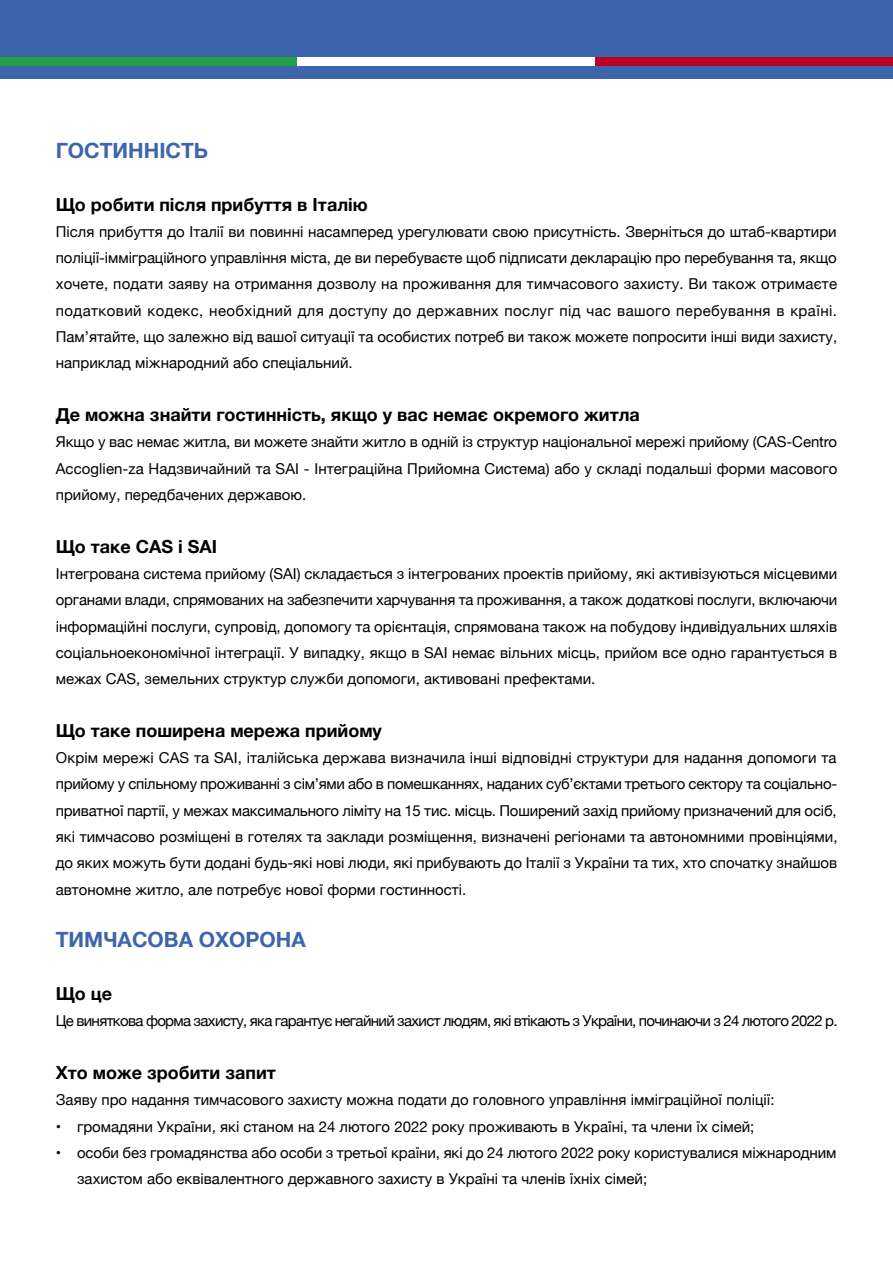
<style>
.page{position:relative;width:893px;height:1263px;background:#fff}
.page>*{position:absolute;margin:0;border:0;box-sizing:border-box;transform-origin:0 0}
.t1{font:700 21px "Helvetica Neue";color:#3c65ac}
.t2{font:700 18px "Helvetica Neue";color:#000}
.t3{font:15px/26.2px "Helvetica Neue";color:#000;text-align:justify}
.t4{font:15px "Helvetica Neue";letter-spacing:-.045em;color:#000}
</style>
<div class="page">
<div style="left:0;top:0;width:893px;height:78px;background:#3c65ac"></div>
<div style="left:0;top:57px;width:298px;height:9px;background:#239e46"></div>
<div style="left:298px;top:57px;width:297px;height:9px;background:#fff"></div>
<div style="left:595px;top:57px;width:298px;height:9px;background:#be0027"></div>
<h1 class="t1" style="left:56px;top:134px;width:154px">ГОСТИННІСТЬ</h1>
<p class="t2" style="left:56px;top:190px;width:313px">Що робити після прибуття в Італію</p>
<p class="t3" style="left:56px;top:219px;width:783px">Після прибуття до Італії ви повинні насамперед урегулювати свою присутність. Зверніться до штаб-квартири поліції-імміграційного управління міста, де ви перебуваєте щоб підписати декларацію про перебування та, якщо хочете, подати заяву на отримання дозволу на проживання для тимчасового захисту. Ви також отримаєте податковий кодекс, необхідний для доступу до державних послуг під час вашого перебування в країні.<br>Пам’ятайте, що залежно від вашої ситуації та особистих потреб ви також можете попросити інші види захисту, наприклад міжнародний або спеціальний.</p>
<p class="t2" style="left:56px;top:400px;width:585px">Де можна знайти гостинність, якщо у вас немає окремого житла</p>
<p class="t3" style="left:56px;top:430px;width:783px">Якщо у вас немає житла, ви можете знайти житло в одній із структур національної мережі прийому (CAS-Centro Accoglien-za Надзвичайний та SAI - Інтеграційна Прийомна Система) або у складі подальші форми масового прийому, передбачених державою.</p>
<p class="t2" style="left:56px;top:532px;width:163px">Що таке CAS і SAI</p>
<p class="t3" style="left:56px;top:561px;width:783px">Iнтегрована система прийому (SAI) складається з інтегрованих проектів прийому, які активізуються місцевими органами влади, спрямованих на забезпечити харчування та проживання, а також додаткові послуги, включаючи інформаційні послуги, супровід, допомогу та орієнтація, спрямована також на побудову індивідуальних шляхів соціальноекономічної інтеграції. У випадку, якщо в SAI немає вільних місць, прийом все одно гарантується в межах CAS, земельних структур служби допомоги, активовані префектами.</p>
<p class="t2" style="left:56px;top:716px;width:328px">Що таке поширена мережа прийому</p>
<p class="t3" style="left:56px;top:745px;width:783px">Окрім мережі CAS та SAI, італійська держава визначила інші відповідні структури для надання допомоги та прийому у спільному проживанні з сім’ями або в помешканнях, наданих суб’єктами третього сектору та соціально&shy;приватної партії, у межах максимального ліміту на 15 тис. місць. Поширений захід прийому призначений для осіб, які тимчасово розміщені в готелях та заклади розміщення, визначені регіонами та автономними провінціями, до яких можуть бути додані будь-які нові люди, які прибувають до Італії з України та тих, хто спочатку знайшов автономне житло, але потребує нової форми гостинності.</p>
<h1 class="t1" style="left:56px;top:923px;width:252px">ТИМЧАСОВА ОХОРОНА</h1>
<p class="t2" style="left:56px;top:979px;width:58px">Що це</p>
<p class="t4" style="left:56px;top:1010px;width:783px">Це виняткова форма захисту, яка гарантує негайний захист людям, які втікають з України, починаючи з 24 лютого 2022 р.</p>
<p class="t2" style="left:56px;top:1058px;width:222px">Хто може зробити запит</p>
<p class="t3" style="left:56px;top:1087px;width:720px">Заяву про надання тимчасового захисту можна подати до головного управління імміграційної поліції:</p>
<p class="t3" style="left:56px;top:1114px;width:700px">• громадяни України, які станом на 24 лютого 2022 року проживають в Україні, та члени їх сімей;</p>
<p class="t3" style="left:77px;top:1140px;width:761px;text-indent:-21px">• особи без громадянства або особи з третьої країни, які до 24 лютого 2022 року користувалися міжнародним захистом або еквівалентного державного захисту в Україні та членів їхніх сімей;</p>
</div>
